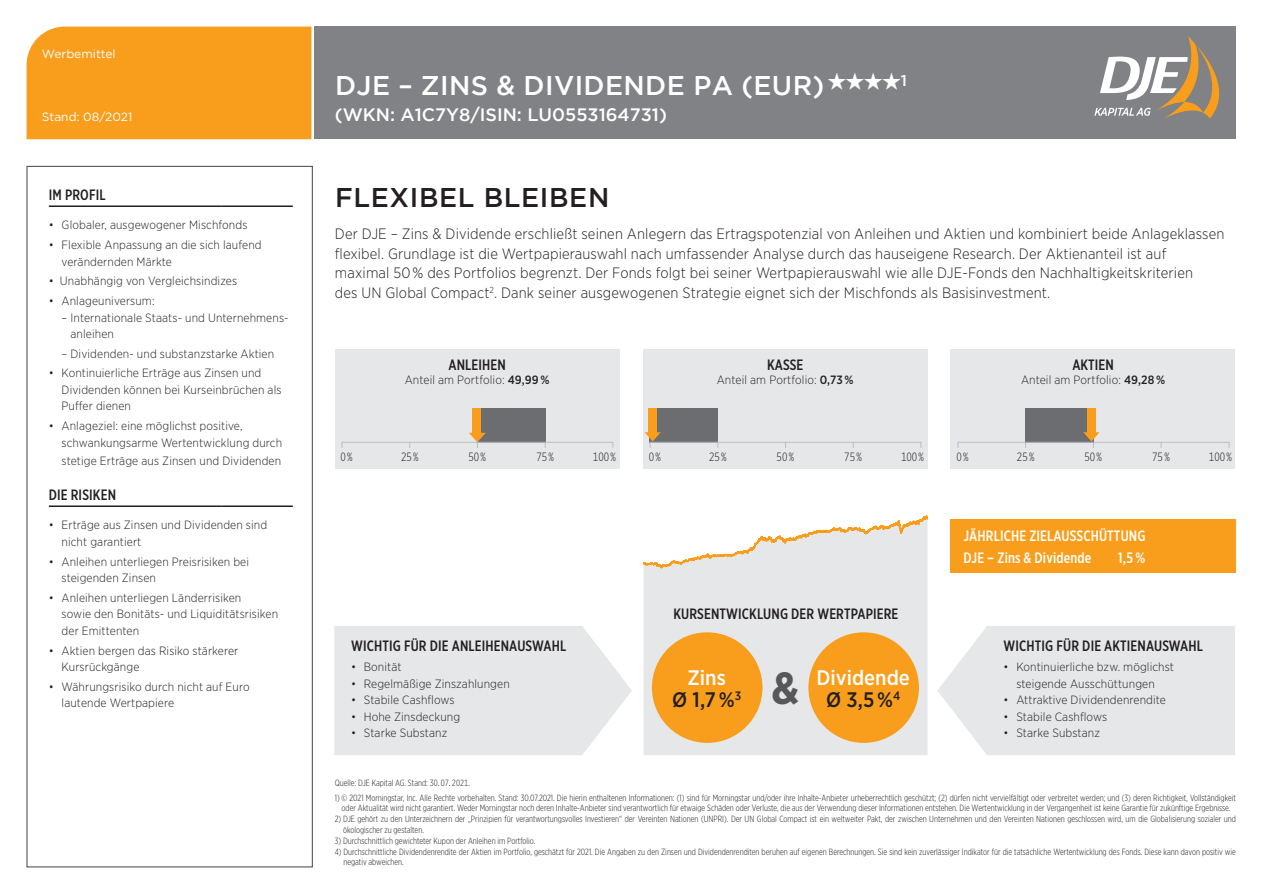
<style>
.page{position:relative;width:1263px;height:893px;background:#fff}
.page>*{position:absolute;margin:0;border:0;box-sizing:border-box;transform-origin:0 0}
.t1{font:700 45px "Gotham Narrow";color:#57585a}
.t2{font:500 27px "Gotham";letter-spacing:.015em;color:#fff}
.t3{font:500 27px "Gotham";letter-spacing:.025em;color:#231f20}
.t4{font:500 21px/22.2px "Gotham Narrow";color:#fff;text-align:center}
.t5{font:500 21px/22.2px "Gotham Narrow";color:#231f20;text-align:center}
.t6{font:500 18px "Gotham";color:#fff}
.t7{font:300 15px/19.5px "Gotham Narrow";letter-spacing:.01em;color:#231f20}
.t8{font:500 15px "Gotham X Narrow";letter-spacing:.01em;color:#231f20}
.t9{font:500 15px/22.2px "Gotham X Narrow";letter-spacing:.01em;color:#fff}
.t10{font:300 12px/16.5px "Gotham Narrow";letter-spacing:.01em;color:#231f20}
.t11{font:300 12px "Gotham X Narrow";color:#231f20}
.t12{font:12px "Gotham";color:#fff}
.t13{font:300 9px/10.8px "Gotham X Narrow";color:#231f20}
.s1{font-weight:500}
.s2{color:#fff}
.s3{color:#231f20}
</style>
<div class="page">
<div style="left:315px;top:27px;width:921px;height:112px;background:#808285"></div>
<div style="left:27px;top:27px;width:284px;height:112px;background:#f89e1c"></div>
<svg style="left:1094px;top:36px;width:125px;height:83px"></svg>
<div style="left:643px;top:568px;width:284px;height:187px;background:#e6e7e9"></div>
<div style="left:335px;top:350px;width:284px;height:119px;background:#e6e7e9"></div>
<div style="left:477px;top:408px;width:68px;height:34px;background:#6c6d70"></div>
<div style="left:473px;top:408px;width:8px;height:25px;background:#f89e1c"></div>
<div style="left:643px;top:350px;width:284px;height:119px;background:#e6e7e9"></div>
<div style="left:951px;top:350px;width:284px;height:119px;background:#e6e7e9"></div>
<hr style="left:49px;top:205px;width:173px;height:2px;background:#231f20">
<hr style="left:222px;top:205px;width:71px;height:2px;background:#231f20">
<hr style="left:49px;top:505px;width:173px;height:2px;background:#231f20">
<hr style="left:222px;top:505px;width:71px;height:2px;background:#231f20">
<svg style="left:469px;top:433px;width:17px;height:15px"></svg>
<hr style="left:342px;top:442px;width:271px;height:1px;background:#bcbdc0">
<div style="left:650px;top:408px;width:68px;height:34px;background:#6c6d70"></div>
<hr style="left:650px;top:442px;width:271px;height:1px;background:#bcbdc0">
<div style="left:649px;top:408px;width:8px;height:25px;background:#f89e1c"></div>
<svg style="left:645px;top:432px;width:16px;height:16px"></svg>
<div style="left:1026px;top:408px;width:68px;height:34px;background:#6c6d70"></div>
<div style="left:1087px;top:408px;width:8px;height:25px;background:#f89e1c"></div>
<svg style="left:1083px;top:432px;width:16px;height:16px"></svg>
<hr style="left:958px;top:442px;width:271px;height:1px;background:#bcbdc0">
<svg style="left:334px;top:626px;width:298px;height:129px;background:#e8e9ea"></svg>
<svg style="left:937px;top:626px;width:298px;height:129px;background:#e8e9ea"></svg>
<div style="left:652px;top:632px;width:110px;height:111px;background:#f89e1c;border-radius:50%"></div>
<div style="left:808px;top:632px;width:111px;height:111px;background:#f89e1c;border-radius:50%"></div>
<svg style="left:643px;top:516px;width:285px;height:52px"></svg>
<div style="left:951px;top:519px;width:285px;height:53px;background:#f89e1c"></div>
<h3 class="t12" style="left:42px;top:47px;width:75px">Werbemittel</h3>
<h2 class="t2" style="left:335px;top:70px;width:573px">DJE – ZINS &amp; DIVIDENDE PA (EUR) ❑❑❑❑<sup>1</sup></h2>
<h3 class="t12" style="left:42px;top:110px;width:92px">Stand: 08/2021</h3>
<h3 class="t6" style="left:335px;top:105px;width:334px">(WKN: A1C7Y8/ISIN: LU0553164731)</h3>
<h3 class="t8" style="left:49px;top:186px;width:58px">IM PROFIL</h3>
<h3 class="t10" style="left:49px;top:217px;width:200px">• Globaler, ausgewogener Mischfonds</h3>
<h3 class="t10" style="left:62px;top:236px;width:202px;text-indent:-13px">• Flexible Anpassung an die sich laufend verändernden Märkte</h3>
<h3 class="t10" style="left:49px;top:273px;width:190px">• Unabhängig von Vergleichsindizes</h3>
<h3 class="t10" style="left:49px;top:292px;width:107px">• Anlageuniversum:</h3>
<h3 class="t10" style="left:71px;top:309px;width:220px;text-indent:-9px">– Internationale Staats- und Unternehmens&shy;anleihen</h3>
<h3 class="t10" style="left:62px;top:345px;width:214px">– Dividenden- und substanzstarke Aktien</h3>
<h3 class="t10" style="left:62px;top:365px;width:221px;text-indent:-13px">• Kontinuierliche Erträge aus Zinsen und<br>Dividenden können bei Kurseinbrüchen als<br>Puffer dienen</h3>
<h3 class="t10" style="left:62px;top:417px;width:222px;text-indent:-13px">• Anlageziel: eine möglichst positive, schwankungsarme Wertentwicklung durch</h3>
<h3 class="t10" style="left:62px;top:452px;width:221px">stetige Erträge aus Zinsen und Dividenden</h3>
<h3 class="t8" style="left:49px;top:486px;width:69px">DIE RISIKEN</h3>
<h3 class="t10" style="left:62px;top:517px;width:207px;text-indent:-13px">• Erträge aus Zinsen und Dividenden sind nicht garantiert</h3>
<h3 class="t10" style="left:62px;top:553px;width:189px;text-indent:-13px">• Anleihen unterliegen Preisrisiken bei steigenden Zinsen</h3>
<h3 class="t10" style="left:62px;top:589px;width:218px;text-indent:-13px">• Anleihen unterliegen Länderrisiken<br>sowie den Bonitäts- und Liquiditätsrisiken der Emittenten</h3>
<h3 class="t10" style="left:62px;top:642px;width:178px;text-indent:-13px">• Aktien bergen das Risiko stärkerer<br>Kursrückgänge</h3>
<h3 class="t10" style="left:62px;top:678px;width:190px;text-indent:-13px">• Währungsrisiko durch nicht auf Euro lautende Wertpapiere</h3>
<h2 class="t3" style="left:335px;top:182px;width:276px">FLEXIBEL BLEIBEN</h2>
<p class="t7" style="left:335px;top:224px;width:891px">Der DJE – Zins &amp; Dividende erschließt seinen Anlegern das Ertragspotenzial von Anleihen und Aktien und kombiniert beide Anlageklassen flexibel. Grundlage ist die Wertpapierauswahl nach umfassender Analyse durch das hauseigene Research. Der Aktienanteil ist auf maximal 50 % des Portfolios begrenzt. Der Fonds folgt bei seiner Wertpapierauswahl wie alle DJE-Fonds den Nachhaltigkeitskriterien<br>des UN Global Compact<sup>2</sup>. Dank seiner ausgewogenen Strategie eignet sich der Mischfonds als Basisinvestment.</p>
<h3 class="t8" style="left:448px;top:355px;width:59px">ANLEIHEN</h3>
<h3 class="t10" style="left:405px;top:371px;width:146px">Anteil am Portfolio: <span class="s1">49,99 %</span></h3>
<h3 class="t8" style="left:767px;top:355px;width:38px">KASSE</h3>
<h3 class="t10" style="left:717px;top:371px;width:138px">Anteil am Portfolio: <span class="s1">0,73 %</span></h3>
<h3 class="t8" style="left:1072px;top:355px;width:43px">AKTIEN</h3>
<h3 class="t10" style="left:1021px;top:371px;width:146px">Anteil am Portfolio: <span class="s1">49,28 %</span></h3>
<h3 class="t11" style="left:341px;top:449px;width:14px">0 %</h3>
<h3 class="t11" style="left:468px;top:449px;width:19px">50 %</h3>
<h3 class="t11" style="left:593px;top:449px;width:24px">100 %</h3>
<h3 class="t11" style="left:401px;top:449px;width:19px">25 %</h3>
<h3 class="t11" style="left:536px;top:449px;width:19px">75 %</h3>
<h3 class="t11" style="left:709px;top:449px;width:19px">25 %</h3>
<h3 class="t11" style="left:844px;top:449px;width:19px">75 %</h3>
<h3 class="t11" style="left:1017px;top:449px;width:19px">25 %</h3>
<h3 class="t11" style="left:1152px;top:449px;width:19px">75 %</h3>
<h3 class="t11" style="left:649px;top:449px;width:14px">0 %</h3>
<h3 class="t11" style="left:777px;top:449px;width:19px">50 %</h3>
<h3 class="t11" style="left:901px;top:449px;width:24px">100 %</h3>
<h3 class="t11" style="left:956px;top:449px;width:14px">0 %</h3>
<h3 class="t11" style="left:1084px;top:449px;width:19px">50 %</h3>
<h3 class="t11" style="left:1209px;top:449px;width:24px">100 %</h3>
<h3 class="t8" style="left:351px;top:636px;width:217px">WICHTIG FÜR DIE ANLEIHENAUSWAHL</h3>
<h3 class="t10" style="left:351px;top:659px;width:52px">• Bonität</h3>
<h3 class="t10" style="left:351px;top:675px;width:160px">• Regelmäßige Zinszahlungen</h3>
<h3 class="t10" style="left:351px;top:692px;width:105px">• Stabile Cashflows</h3>
<h3 class="t10" style="left:351px;top:708px;width:111px">• Hohe Zinsdeckung</h3>
<h3 class="t10" style="left:351px;top:725px;width:98px">• Starke Substanz</h3>
<h3 class="t8" style="left:673px;top:605px;width:226px">KURSENTWICKLUNG DER WERTPAPIERE</h3>
<h3 class="t5" style="left:672px;top:666px;width:71px"><span class="s2">Zins<br></span>Ø 1,7 %<sup>3</sup></h3>
<h3 class="t4" style="left:816px;top:666px;width:95px">Dividende<br><span class="s3">Ø 3,5 %</span><sup>4</sup></h3>
<h1 class="t1" style="left:771px;top:659px;width:29px">&amp;</h1>
<h3 class="t9" style="left:963px;top:524px;width:183px">JÄHRLICHE ZIELAUSSCHÜTTUNG<br>DJE – Zins &amp; Dividende</h3>
<h3 class="t9" style="left:1118px;top:546px;width:29px">1,5 %</h3>
<h3 class="t8" style="left:1003px;top:636px;width:201px">WICHTIG FÜR DIE AKTIENAUSWAHL</h3>
<h3 class="t10" style="left:1003px;top:659px;width:172px;text-align:center">• Kontinuierliche bzw. möglichst steigende Ausschüttungen</h3>
<h3 class="t10" style="left:1003px;top:692px;width:164px">• Attraktive Dividendenrendite</h3>
<h3 class="t10" style="left:1003px;top:708px;width:105px">• Stabile Cashflows</h3>
<h3 class="t10" style="left:1003px;top:725px;width:98px">• Starke Substanz</h3>
<p class="t13" style="left:335px;top:777px;width:137px">Quelle: DJE Kapital AG. Stand: 30. 07. 2021.</p>
<p class="t13" style="left:335px;top:792px;width:903px;text-align:center">1) © 2021 Morningstar, Inc. Alle Rechte vorbehalten. Stand: 30.07.2021. Die hierin enthaltenen Informationen: (1) sind für Morningstar und/oder ihre Inhalte-Anbieter urheberrechtlich geschützt; (2) dürfen nicht vervielfältigt oder verbreitet werden; und (3) deren Richtigkeit, Vollständigkeit oder Aktualität wird nicht garantiert. Weder Morningstar noch deren Inhalte-Anbieter sind verantwortlich für etwaige Schäden oder Verluste, die aus der Verwendung dieser Informationen entstehen. Die Wertentwicklung in der Vergangenheit ist keine Garantie für zukünftige Ergebnisse.</p>
<p class="t13" style="left:343px;top:813px;width:894px;text-indent:-8px">2) DJE gehört zu den Unterzeichnern der „Prinzipien für verantwortungsvolles Investieren“ der Vereinten Nationen (UNPRI). Der UN Global Compact ist ein weltweiter Pakt, der zwischen Unternehmen und den Vereinten Nationen geschlossen wird, um die Globalisierung sozialer und ökologischer zu gestalten.</p>
<p class="t13" style="left:335px;top:835px;width:202px">3) Durchschnittlich gewichteter Kupon der Anleihen im Portfolio.</p>
<p class="t13" style="left:343px;top:846px;width:894px;text-indent:-9px">4) Durchschnittliche Dividendenrendite der Aktien im Portfolio, geschätzt für 2021. Die Angaben zu den Zinsen und Dividendenrenditen beruhen auf eigenen Berechnungen. Sie sind kein zuverlässiger Indikator für die tatsächliche Wertentwicklung des Fonds. Diese kann davon positiv wie negativ abweichen.</p>
</div>
